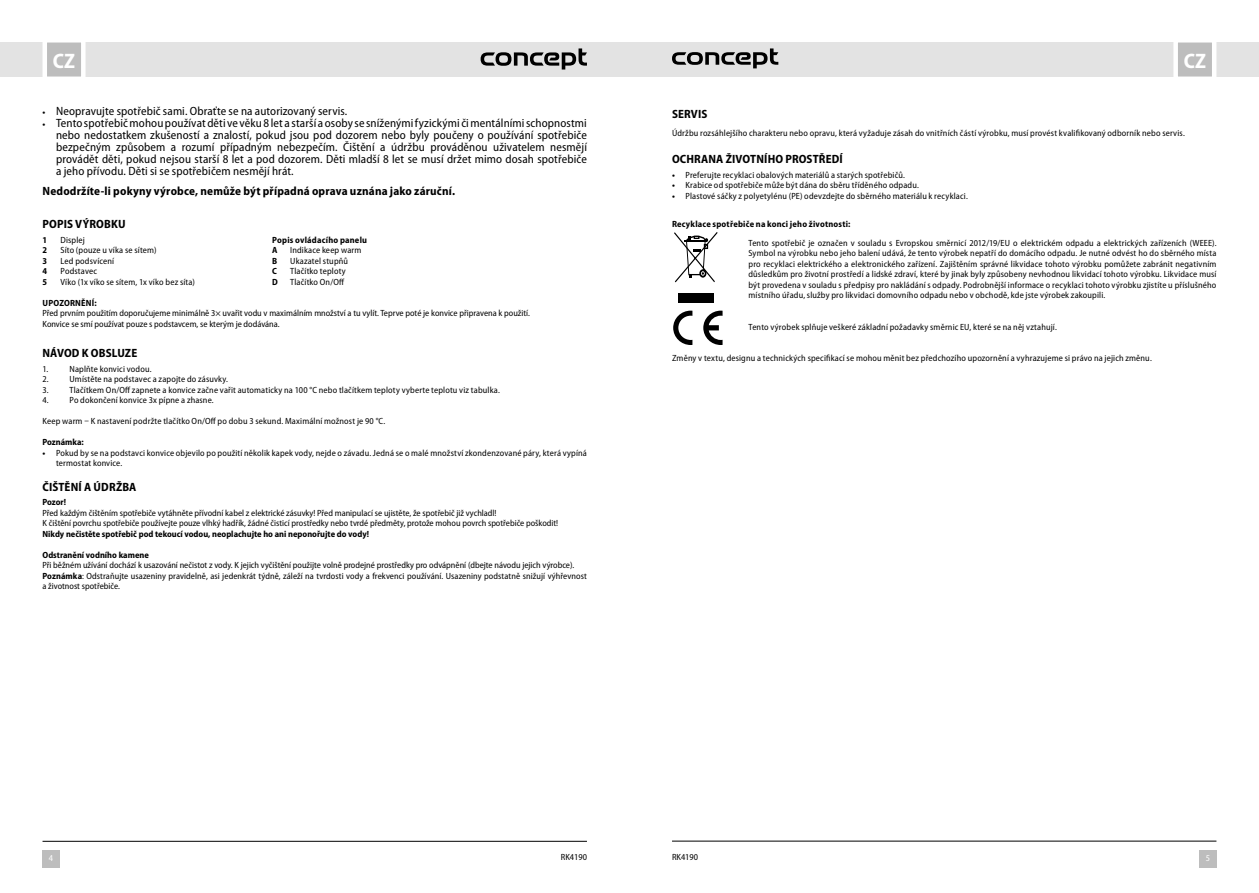
<style>
.page{position:relative;width:1259px;height:893px;background:#fff}
.page>*{position:absolute;margin:0;border:0;box-sizing:border-box;transform-origin:0 0}
.t1{font:700 semi-condensed 21px "Myriad Pro";color:#fff}
.t2{font:semi-condensed 12px/12px "Myriad Pro";letter-spacing:.01em;color:#000;text-align:justify}
.Nadpis_odsazení_1_mm{font:700 semi-condensed 12px "Myriad Pro";letter-spacing:.01em;color:#000}
.Odrážky-moje_norm{font:700 semi-condensed 12px "Myriad Pro";letter-spacing:.015em;color:#000}
.Text{font:semi-condensed 9px/10.5px "Myriad Pro";letter-spacing:.02em;color:#000}
.text{font:semi-condensed 9px/10.5px "Myriad Pro";color:#000}
.text-2{font:700 semi-condensed 9px "Myriad Pro";color:#000}
.Odrážky_čísla_od_1{font:semi-condensed 9px "Myriad Pro";letter-spacing:.02em;color:#000}
.Text-2{font:700 semi-condensed 9px "Myriad Pro";letter-spacing:.025em;color:#000}
.Odrážky-moje_bold{font:700 semi-condensed 9px "Myriad Pro";letter-spacing:.025em;color:#000}
.Odrážky-moje_norm_čí{font:700 semi-condensed 9px "Myriad Pro";letter-spacing:.02em;color:#000}
.t3{font:semi-condensed 9px "Myriad Pro";color:#fff}
.s1{font-weight:700;font-size:9px}
.s2{font-weight:700}
</style>
<div class="page">
<div style="left:629px;top:43px;width:630px;height:34px;background:#e3e3e3"></div>
<div style="left:0;top:43px;width:629px;height:34px;background:#e3e3e3"></div>
<div style="left:43px;top:850px;width:17px;height:17px;background:#bdbdbd"></div>
<div style="left:1199px;top:850px;width:17px;height:17px;background:#bdbdbd"></div>
<svg style="left:1171px;top:42px;width:47px;height:35px;background:#cecece"></svg>
<svg style="left:40px;top:42px;width:48px;height:35px;background:#cecece"></svg>
<hr style="left:672px;top:841px;width:544px;height:1px;background:#000">
<hr style="left:43px;top:841px;width:544px;height:1px;background:#000">
<svg style="left:672px;top:48px;width:106px;height:20px"></svg>
<svg style="left:480px;top:48px;width:107px;height:22px"></svg>
<div style="left:678px;top:293px;width:35px;height:10px;background:#000"></div>
<svg style="left:674px;top:232px;width:44px;height:51px"></svg>
<svg style="left:673px;top:310px;width:19px;height:35px"></svg>
<svg style="left:703px;top:310px;width:20px;height:35px"></svg>
<h1 class="t1" style="left:53px;top:48px;width:24px">CZ</h1>
<h1 class="t1" style="left:1183px;top:48px;width:24px">CZ</h1>
<p class="t2" style="left:43px;top:105px;width:306px"><span class="s1">•</span> Neopravujte spotřebič sami. Obraťte se na autorizovaný servis.</p>
<p class="t2" style="left:56px;top:117px;width:532px;text-indent:-14px"><span class="s1">•</span> Tento spotřebič mohou používat děti ve věku 8 let a starší a osoby se sníženými fyzickými či mentálními schopnostmi nebo nedostatkem zkušeností a znalostí, pokud jsou pod dozorem nebo byly poučeny o používání spotřebiče bezpečným způsobem a rozumí případným nebezpečím. Čištění a údržbu prováděnou uživatelem nesmějí provádět děti, pokud nejsou starší 8 let a pod dozorem. Děti mladší 8 let se musí držet mimo dosah spotřebiče a jeho přívodu. Děti si se spotřebičem nesmějí hrát.</p>
<p class="Odrážky-moje_norm" style="left:43px;top:183px;width:414px">Nedodržíte-li pokyny výrobce, nemůže být případná oprava uznána jako záruční.</p>
<p class="Nadpis_odsazení_1_mm" style="left:43px;top:216px;width:85px">POPIS VÝROBKU</p>
<p class="text-2" style="left:43px;top:234px;width:6px">1</p>
<p class="Text" style="left:61px;top:234px;width:26px">Displej</p>
<p class="text-2" style="left:43px;top:245px;width:6px">2</p>
<p class="Text" style="left:61px;top:245px;width:97px">Síto (pouze u víka se sítem)</p>
<p class="text-2" style="left:43px;top:255px;width:6px">3</p>
<p class="Text" style="left:61px;top:255px;width:55px">Led podsvícení</p>
<p class="text-2" style="left:43px;top:266px;width:6px">4</p>
<p class="Text" style="left:61px;top:266px;width:38px">Podstavec</p>
<p class="text-2" style="left:43px;top:276px;width:6px">5</p>
<p class="Text" style="left:61px;top:276px;width:136px">Víko (1x víko se sítem, 1x víko bez síta)</p>
<p class="Odrážky-moje_norm_čí" style="left:43px;top:297px;width:56px">UPOZORNĚNÍ:</p>
<p class="text" style="left:43px;top:308px;width:489px">Před prvním použitím doporučujeme minimálně 3× uvařit vodu v maximálním množství a tu vylít. Teprve poté je konvice připravena k použití.</p>
<p class="text" style="left:43px;top:318px;width:239px">Konvice se smí používat pouze s podstavcem, se kterým je dodávána.</p>
<p class="Nadpis_odsazení_1_mm" style="left:43px;top:345px;width:96px">NÁVOD K OBSLUZE</p>
<p class="Text" style="left:43px;top:363px;width:110px">1. Naplňte konvici vodou.</p>
<p class="Text" style="left:43px;top:374px;width:187px">2. Umístěte na podstavec a zapojte do zásuvky.</p>
<p class="Text" style="left:43px;top:384px;width:459px">3. Tlačítkem On/Off zapnete a konvice začne vařit automaticky na 100 °C nebo tlačítkem teploty vyberte teplotu viz tabulka.</p>
<p class="Text" style="left:43px;top:395px;width:173px">4. Po dokončení konvice 3x pípne a zhasne.</p>
<p class="Odrážky_čísla_od_1" style="left:43px;top:416px;width:344px">Keep warm – K nastavení podržte tlačítko On/Off po dobu 3 sekund. Maximální možnost je 90 °C.</p>
<p class="text-2" style="left:43px;top:436px;width:43px">Poznámka:</p>
<p class="Text" style="left:56px;top:447px;width:532px;text-indent:-14px"><span class="s2">•</span> Pokud by se na podstavci konvice objevilo po použití několik kapek vody, nejde o závadu. Jedná se o malé množství zkondenzované páry, která vypíná termostat konvice.</p>
<p class="Nadpis_odsazení_1_mm" style="left:43px;top:479px;width:95px">ČIŠTĚNÍ A ÚDRŽBA</p>
<p class="text-2" style="left:43px;top:496px;width:25px">Pozor!</p>
<p class="text" style="left:43px;top:507px;width:455px">Před každým čištěním spotřebiče vytáhněte přívodní kabel z elektrické zásuvky! Před manipulací se ujistěte, že spotřebič již vychladl!</p>
<p class="text" style="left:43px;top:518px;width:517px">K čištění povrchu spotřebiče používejte pouze vlhký hadřík, žádné čisticí prostředky nebo tvrdé předměty, protože mohou povrch spotřebiče poškodit!</p>
<p class="text-2" style="left:43px;top:528px;width:328px">Nikdy nečistěte spotřebič pod tekoucí vodou, neoplachujte ho ani neponořujte do vody!</p>
<p class="text-2" style="left:43px;top:549px;width:108px">Odstranění vodního kamene</p>
<p class="text" style="left:43px;top:560px;width:533px">Při běžném užívání dochází k usazování nečistot z vody. K jejich vyčištění použijte volně prodejné prostředky pro odvápnění (dbejte návodu jejich výrobce).</p>
<p class="text" style="left:43px;top:570px;width:546px"><span class="s2">Poznámka</span>: Odstraňujte usazeniny pravidelně, asi jedenkrát týdně, záleží na tvrdosti vody a frekvenci používání. Usazeniny podstatně snižují výhřevnost a životnost spotřebiče.</p>
<p class="Nadpis_odsazení_1_mm" style="left:672px;top:106px;width:37px">SERVIS</p>
<p class="Text" style="left:672px;top:127px;width:514px">Údržbu rozsáhlejšího charakteru nebo opravu, která vyžaduje zásah do vnitřních částí výrobku, musí provést kvalifikovaný odborník nebo servis.</p>
<p class="Nadpis_odsazení_1_mm" style="left:672px;top:151px;width:172px">OCHRANA ŽIVOTNÍHO PROSTŘEDÍ</p>
<p class="Text" style="left:672px;top:170px;width:234px"><span class="s2">•</span> Preferujte recyklaci obalových materiálů a starých spotřebičů.</p>
<p class="Text" style="left:672px;top:180px;width:248px"><span class="s2">•</span> Krabice od spotřebiče může být dána do sběru tříděného odpadu.</p>
<p class="Text" style="left:672px;top:191px;width:297px"><span class="s2">•</span> Plastové sáčky z polyetylénu (PE) odevzdejte do sběrného materiálu k recyklaci.</p>
<p class="Text-2" style="left:672px;top:218px;width:180px">Recyklace spotřebiče na konci jeho životnosti:</p>
<p class="Text" style="left:748px;top:237px;width:469px;text-align:justify">Tento spotřebič je označen v souladu s Evropskou směrnicí 2012/19/EU o elektrickém odpadu a elektrických zařízeních (WEEE).<br>Symbol na výrobku nebo jeho balení udává, že tento výrobek nepatří do domácího odpadu. Je nutné odvést ho do sběrného místa pro recyklaci elektrického a elektronického zařízení. Zajištěním správné likvidace tohoto výrobku pomůžete zabránit negativním důsledkům pro životní prostředí a lidské zdraví, které by jinak byly způsobeny nevhodnou likvidací tohoto výrobku. Likvidace musí být provedena v souladu s předpisy pro nakládání s odpady. Podrobnější informace o recyklaci tohoto výrobku zjistíte u příslušného místního úřadu, služby pro likvidaci domovního odpadu nebo v obchodě, kde jste výrobek zakoupili.</p>
<p class="Text" style="left:748px;top:321px;width:310px">Tento výrobek splňuje veškeré základní požadavky směrnic EU, které se na něj vztahují.</p>
<p class="Text" style="left:672px;top:353px;width:481px">Změny v textu, designu a technických specifikací se mohou měnit bez předchozího upozornění a vyhrazujeme si právo na jejich změnu.</p>
<p class="Odrážky-moje_bold" style="left:272px;top:234px;width:96px">Popis ovládacího panelu</p>
<p class="text-2" style="left:272px;top:244px;width:7px">A</p>
<p class="Text" style="left:290px;top:245px;width:73px">Indikace keep warm</p>
<p class="text-2" style="left:272px;top:255px;width:7px">B</p>
<p class="Text" style="left:290px;top:255px;width:59px">Ukazatel stupňů</p>
<p class="text-2" style="left:272px;top:265px;width:6px">C</p>
<p class="Text" style="left:290px;top:266px;width:57px">Tlačítko teploty</p>
<p class="text-2" style="left:272px;top:276px;width:7px">D</p>
<p class="Text" style="left:290px;top:276px;width:56px">Tlačítko On/Off</p>
<p class="t3" style="left:49px;top:853px;width:6px">4</p>
<p class="Text" style="left:561px;top:852px;width:28px">RK4190</p>
<p class="Text" style="left:672px;top:852px;width:28px">RK4190</p>
<p class="t3" style="left:1205px;top:853px;width:6px">5</p>
</div>
